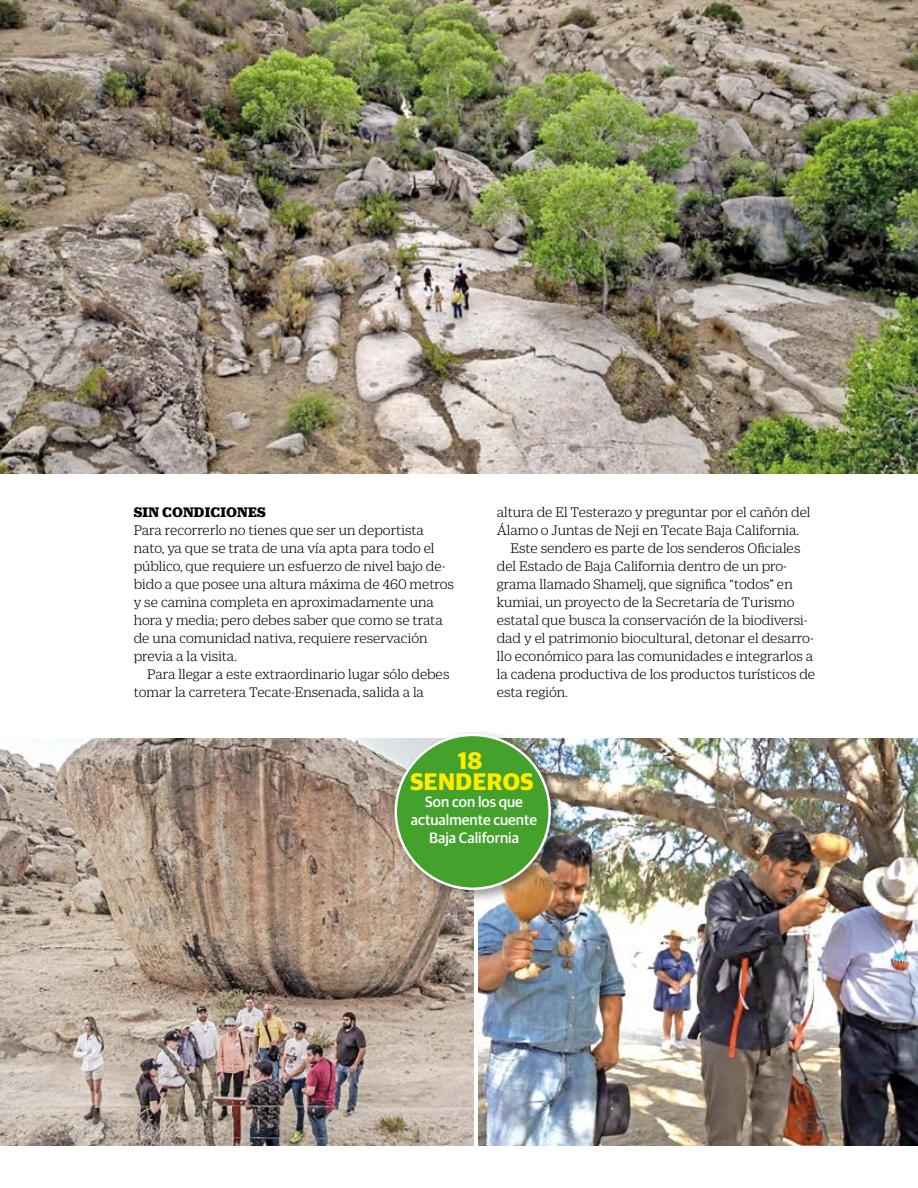
<style>
.page{position:relative;width:918px;height:1188px;background:#fff}
.page>*{position:absolute;margin:0;border:0;box-sizing:border-box;transform-origin:0 0}
.t1{font:700 24px/21px "Guardian Sans";letter-spacing:.02em;color:#ffed00;text-align:center}
.t2{font:300 15px/18px "Duplicate Ionic";letter-spacing:-.005em;color:#000}
.t3{font:500 15px/18px "Guardian Sans";color:#fff;text-align:center}
.t4{font:900 15px "Duplicate Ionic";letter-spacing:.01em;color:#000}
</style>
<div class="page">
<img style="left:0;top:0;width:918px;height:473px">
<img style="left:0;top:738px;width:473px;height:407px">
<img style="left:478px;top:738px;width:440px;height:407px">
<div style="left:389px;top:729px;width:176px;height:174px;background:#000;opacity:.4"></div>
<div style="left:396px;top:735px;width:154px;height:154px;background:#44a12b;border-radius:50%"></div>
<p class="t4" style="left:134px;top:501px;width:133px">SIN CONDICIONES</p>
<p class="t2" style="left:134px;top:520px;width:322px">Para recorrerlo no tienes que ser un deportista nato, ya que se trata de una vía apta para todo el público, que requiere un esfuerzo de nivel bajo de&shy;bido a que posee una altura máxima de 460 metros y se camina completa en aproximadamente una hora y media; pero debes saber que como se trata de una comunidad nativa, requiere reservación previa a la visita.</p>
<p class="t2" style="left:134px;top:664px;width:317px;text-indent:14px">Para llegar a este extraordinario lugar sólo debes tomar la carretera Tecate-Ensenada, salida a la</p>
<p class="t2" style="left:497px;top:502px;width:315px">altura de El Testerazo y preguntar por el cañón del</p>
<p class="t2" style="left:497px;top:520px;width:304px">Álamo o Juntas de Neji en Tecate Baja California.</p>
<p class="t2" style="left:510px;top:538px;width:292px">Este sendero es parte de los senderos Oficiales</p>
<p class="t2" style="left:497px;top:556px;width:292px">del Estado de Baja California dentro de un pro-</p>
<p class="t2" style="left:497px;top:574px;width:297px">grama llamado Shamelj, que significa “todos” en</p>
<p class="t2" style="left:497px;top:592px;width:299px">kumiai, un proyecto de la Secretaría de Turismo</p>
<p class="t2" style="left:497px;top:610px;width:312px">estatal que busca la conservación de la biodiversi-</p>
<p class="t2" style="left:497px;top:628px;width:319px">dad y el patrimonio biocultural, detonar el desarro-</p>
<p class="t2" style="left:497px;top:646px;width:318px">llo económico para las comunidades e integrarlos a</p>
<p class="t2" style="left:497px;top:664px;width:320px">la cadena productiva de los productos turísticos de</p>
<p class="t2" style="left:497px;top:682px;width:73px">esta región.</p>
<h1 class="t1" style="left:410px;top:748px;width:125px">18<br>SENDEROS</h1>
<p class="t3" style="left:411px;top:792px;width:128px">Son con los que actualmente cuente<br>Baja California</p>
</div>
